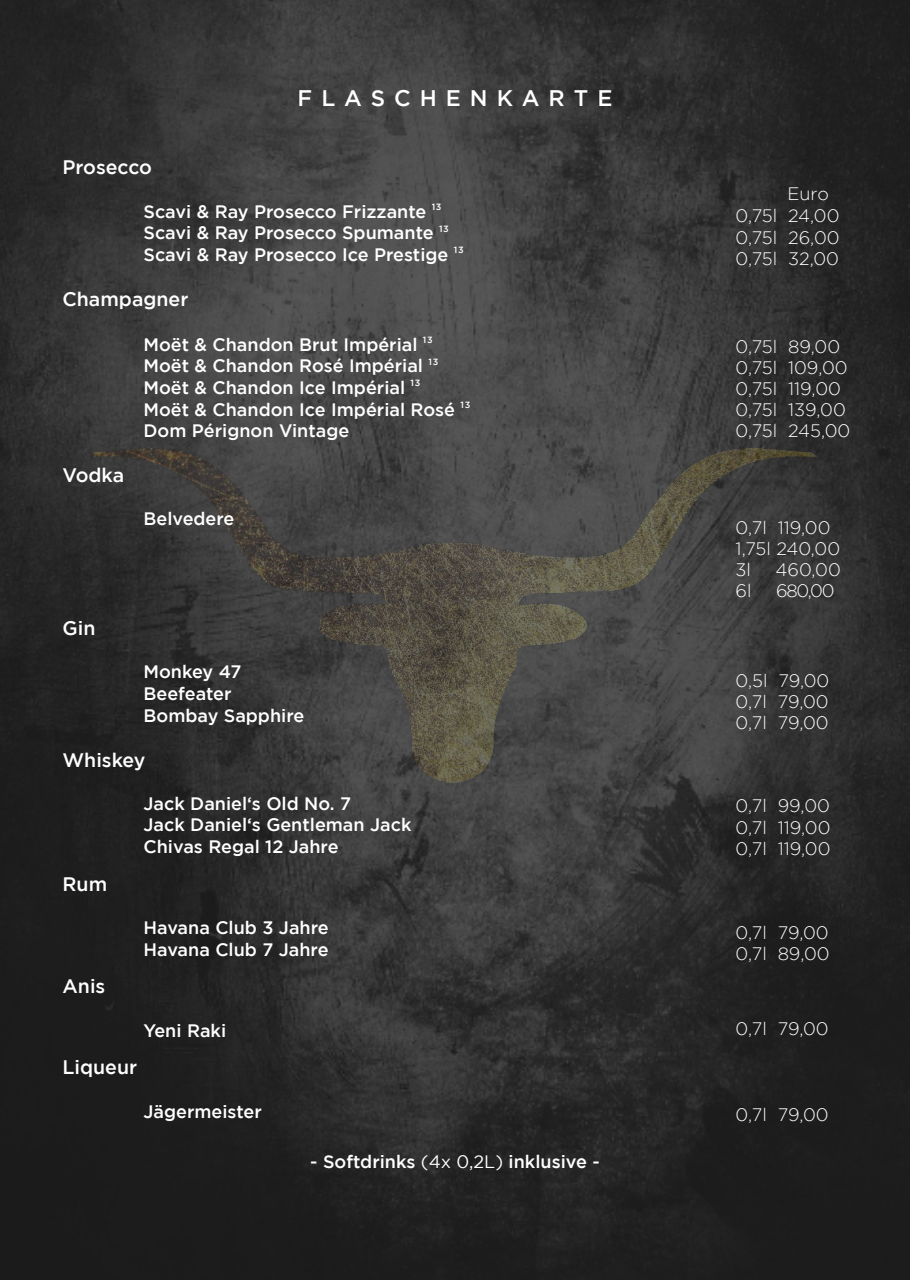
<style>
.page{position:relative;width:910px;height:1280px;background:#fff}
.page>*{position:absolute;margin:0;border:0;box-sizing:border-box;transform-origin:0 0}
.t1{font:500 22.5px "Gotham";letter-spacing:.4em;color:#fff}
.t2{font:500 19.5px "Gotham";color:#fff}
.t3{font:500 18px/21.6px "Gotham";color:#fff}
.t4{font:300 18px/21px "Gotham";color:#fff}
.s1{font-weight:400}
</style>
<div class="page">
<img style="left:0;top:0;width:910px;height:1280px">
<img style="left:63px;top:228px;width:784px;height:775px">
<p class="t1" style="left:298px;top:85px;width:316px">FLASCHENKARTE</p>
<p class="t2" style="left:63px;top:156px;width:91px">Prosecco</p>
<p class="t3" style="left:144px;top:200px;width:322px">Scavi &amp; Ray Prosecco Frizzante <sup>13<br></sup>Scavi &amp; Ray Prosecco Spumante <sup>13<br></sup>Scavi &amp; Ray Prosecco Ice Prestige <sup>13</sup></p>
<p class="t2" style="left:63px;top:288px;width:127px">Champagner</p>
<p class="t3" style="left:144px;top:333px;width:328px">Moët &amp; Chandon Brut Impérial <sup>13<br></sup>Moët &amp; Chandon Rosé Impérial <sup>13<br></sup>Moët &amp; Chandon Ice Impérial <sup>13<br></sup>Moët &amp; Chandon Ice Impérial Rosé <sup>13<br></sup>Dom Pérignon Vintage</p>
<p class="t2" style="left:63px;top:464px;width:63px">Vodka</p>
<p class="t3" style="left:144px;top:508px;width:92px">Belvedere</p>
<p class="t2" style="left:63px;top:617px;width:34px">Gin</p>
<p class="t3" style="left:144px;top:661px;width:162px">Monkey 47<br>Beefeater<br>Bombay Sapphire</p>
<p class="t2" style="left:63px;top:749px;width:84px">Whiskey</p>
<p class="t3" style="left:144px;top:792px;width:269px">Jack Daniel‘s Old No. 7<br>Jack Daniel‘s Gentleman Jack<br>Chivas Regal 12 Jahre</p>
<p class="t2" style="left:63px;top:873px;width:46px">Rum</p>
<p class="t3" style="left:144px;top:916px;width:187px">Havana Club 3 Jahre<br>Havana Club 7 Jahre</p>
<p class="t2" style="left:63px;top:975px;width:44px">Anis</p>
<p class="t3" style="left:144px;top:1019px;width:84px">Yeni Raki</p>
<p class="t2" style="left:63px;top:1056px;width:76px">Liqueur</p>
<p class="t3" style="left:144px;top:1100px;width:120px">Jägermeister</p>
<p class="t3" style="left:310px;top:1150px;width:291px">- Softdrinks <span class="s1">(4x 0,2L)</span> inklusive -</p>
<p class="t4" style="left:736px;top:183px;width:106px;line-height:21.6px;text-indent:52px">Euro<br>0,75l 24,00<br>0,75l 26,00<br>0,75l 32,00</p>
<p class="t4" style="left:736px;top:336px;width:116px">0,75l 89,00<br>0,75l 109,00<br>0,75l 119,00<br>0,75l 139,00<br>0,75l 245,00</p>
<p class="t4" style="left:736px;top:517px;width:106px">0,7l 119,00<br>1,75l 240,00<br>3l</p>
<p class="t4" style="left:776px;top:559px;width:67px">460,00</p>
<p class="t4" style="left:736px;top:580px;width:18px">6l</p>
<p class="t4" style="left:776px;top:580px;width:60px">680,00</p>
<p class="t4" style="left:736px;top:670px;width:95px;text-align:justify">0,5l 79,00<br>0,7l 79,00<br>0,7l 79,00</p>
<p class="t4" style="left:736px;top:795px;width:96px;line-height:21.6px;text-align:justify">0,7l 99,00<br>0,7l 119,00<br>0,7l 119,00</p>
<p class="t4" style="left:736px;top:921px;width:96px;line-height:21.6px">0,7l 79,00<br>0,7l 89,00</p>
<p class="t4" style="left:736px;top:1018px;width:95px">0,7l 79,00</p>
<p class="t4" style="left:736px;top:1103px;width:95px">0,7l 79,00</p>
</div>
